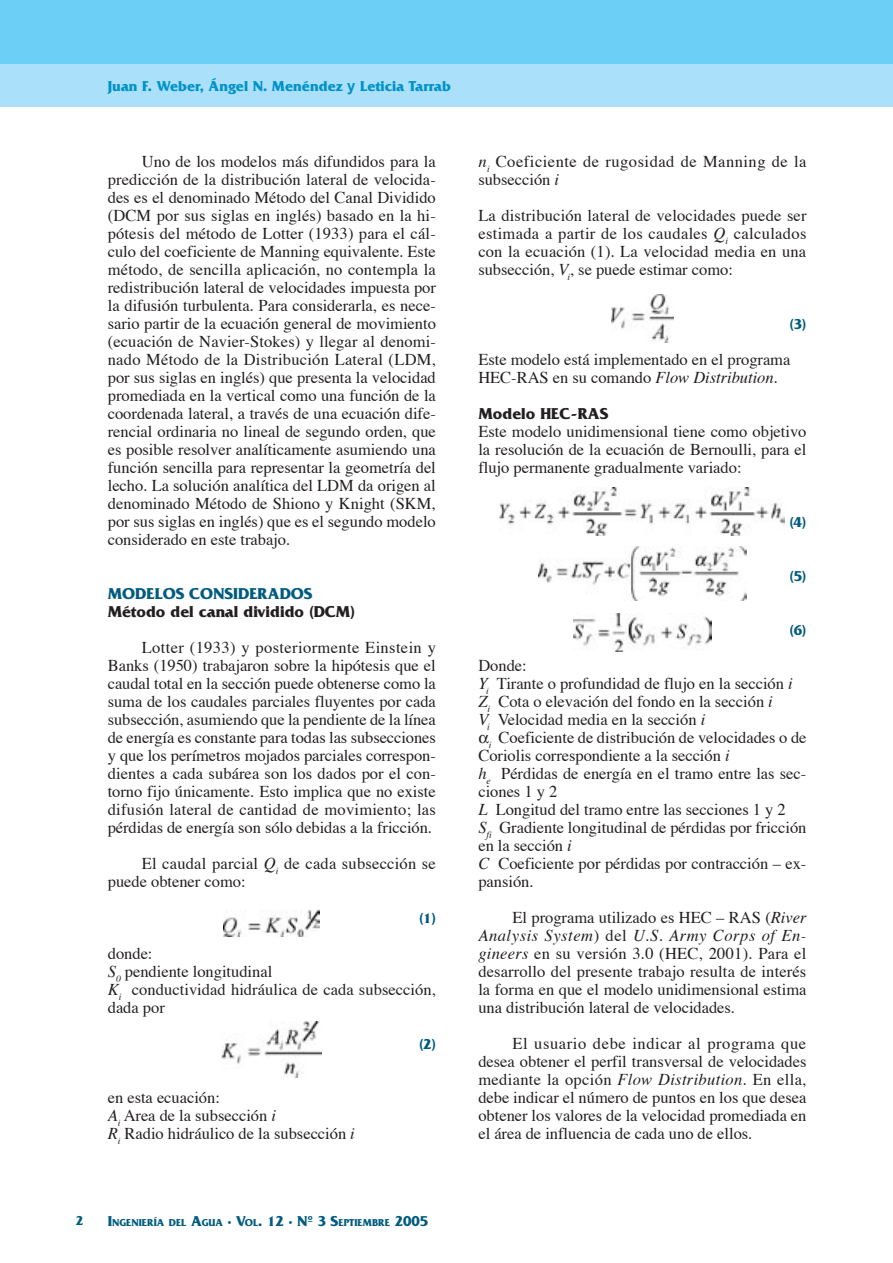
<style>
.page{position:relative;width:893px;height:1263px;background:#fff}
.page>*{position:absolute;margin:0;border:0;box-sizing:border-box;transform-origin:0 0}
.t1{font:16.5px/18px "Times";color:#231f20;text-align:justify}
.t2{font:16.5px/18px "Times";letter-spacing:.03em;color:#231f20}
.t3{font:700 16.5px "Friz Quadrata";color:#231f20}
.t4{font:700 16.5px "Friz Quadrata";color:#005b7f}
.t5{font:700 15px "Friz Quadrata";color:#0092c8}
.t6{font:700 15px "Friz Quadrata";color:#005b7f}
.t7{font:700 13.5px "Friz Quadrata";color:#005b7f}
.t8{font:700 10.5px "Friz Quadrata";color:#005b7f}
.s1{font-family:"Arial"}
.s2{font-style:italic}
.s3{font-size:15px}
</style>
<div class="page">
<div style="left:0;top:0;width:893px;height:106px;background:#aae0f9"></div>
<div style="left:0;top:0;width:893px;height:64px;background:#6bcff6"></div>
<img style="left:224px;top:909px;width:96px;height:27px">
<img style="left:222px;top:1021px;width:100px;height:56px">
<img style="left:611px;top:295px;width:62px;height:47px">
<img style="left:500px;top:488px;width:285px;height:48px">
<img style="left:538px;top:546px;width:208px;height:54px">
<img style="left:574px;top:614px;width:137px;height:37px">
<p class="t5" style="left:108px;top:78px;width:345px">Juan F. Weber, Ángel N. Menéndez <span class="s1">y</span> Leticia Tarrab</p>
<p class="t1" style="left:108px;top:153px;width:330px;text-indent:34px">Uno de los modelos más difundidos para la predicción de la distribución lateral de velocida&shy;des es el denominado Método del Canal Dividido (DCM por sus siglas en inglés) basado en la hi&shy;pótesis del método de Lotter (1933) para el cál&shy;culo del coeficiente de Manning equivalente. Este método, de sencilla aplicación, no contempla la redistribución lateral de velocidades impuesta por la difusión turbulenta. Para considerarla, es nece&shy;sario partir de la ecuación general de movimiento (ecuación de Navier-Stokes) y llegar al denomi&shy;nado Método de la Distribución Lateral (LDM, por sus siglas en inglés) que presenta la velocidad promediada en la vertical como una función de la coordenada lateral, a través de una ecuación dife&shy;rencial ordinaria no lineal de segundo orden, que es posible resolver analíticamente asumiendo una función sencilla para representar la geometría del lecho. La solución analítica del LDM da origen al denominado Método de Shiono y Knight (SKM, por sus siglas en inglés) que es el segundo modelo considerado en este trabajo.</p>
<p class="t4" style="left:108px;top:584px;width:206px">MODELOS CONSIDERADOS</p>
<p class="t3" style="left:108px;top:602px;width:249px">Método del canal dividido (DCM)</p>
<p class="t1" style="left:108px;top:639px;width:330px;text-indent:34px">Lotter (1933) y posteriormente Einstein y Banks (1950) trabajaron sobre la hipótesis que el caudal total en la sección puede obtenerse como la suma de los caudales parciales fluyentes por cada subsección, asumiendo que la pendiente de la línea de energía es constante para todas las subsecciones y que los perímetros mojados parciales correspon&shy;dientes a cada subárea son los dados por el con&shy;torno fijo únicamente. Esto implica que no existe difusión lateral de cantidad de movimiento; las pérdidas de energía son sólo debidas a la fricción.</p>
<p class="t1" style="left:108px;top:855px;width:330px;text-indent:34px">El caudal parcial <span class="s2">Q</span><sub>i</sub> de cada subsección se puede obtener como:</p>
<p class="t6" style="left:419px;top:910px;width:18px">(1)</p>
<p class="t1" style="left:108px;top:945px;width:330px;text-align:left">donde:<br><span class="s2">S</span><sub>0</sub> pendiente longitudinal<br><span class="s2">K</span><sub>i</sub> conductividad hidráulica de cada subsección, dada por</p>
<p class="t6" style="left:419px;top:1036px;width:18px">(2)</p>
<p class="t1" style="left:108px;top:1089px;width:249px;text-align:left">en esta ecuación:<br><span class="s2">A</span><sub>i</sub> Area de la subsección <span class="s2">i<br>R</span><sub>i</sub> Radio hidráulico de la subsección <span class="s2">i</span></p>
<p class="t2" style="left:478px;top:153px;width:330px"><span class="s2">n</span><sub>i</sub> Coeficiente de rugosidad de Manning de la subsección <span class="s2">i</span></p>
<p class="t1" style="left:478px;top:207px;width:330px">La distribución lateral de velocidades puede ser estimada a partir de los caudales <span class="s2">Q</span><sub>i</sub> calculados con la ecuación (1). La velocidad media en una subsección, <span class="s2">V</span><sub>i</sub>, se puede estimar como:</p>
<p class="t6" style="left:790px;top:316px;width:18px">(3)</p>
<p class="t1" style="left:478px;top:351px;width:314px">Este modelo está implementado en el programa<br>HEC-RAS en su comando <span class="s2">Flow Distribution</span>.</p>
<p class="t3" style="left:478px;top:404px;width:132px">Modelo HEC-RAS</p>
<p class="t1" style="left:478px;top:423px;width:330px">Este modelo unidimensional tiene como objetivo la resolución de la ecuación de Bernoulli, para el flujo permanente gradualmente variado:</p>
<p class="t6" style="left:789px;top:514px;width:19px">(4)</p>
<p class="t6" style="left:790px;top:568px;width:18px">(5)</p>
<p class="t6" style="left:790px;top:622px;width:18px">(6)</p>
<p class="t1" style="left:478px;top:657px;width:316px;text-align:left">Donde:<br><span class="s2">Y</span><sub>i</sub> Tirante o profundidad de flujo en la sección <span class="s2">i<br>Z</span><sub>i</sub> Cota o elevación del fondo en la sección <span class="s2">i<br>V</span><sub>i</sub> Velocidad media en la sección <span class="s2">i</span></p>
<p class="t1" style="left:478px;top:729px;width:330px;text-align:left;text-indent:10px"><sub>i</sub> Coeficiente de distribución de velocidades o de Coriolis correspondiente a la sección <span class="s2">i<br>h</span><sub>e</sub> Pérdidas de energía en el tramo entre las sec&shy;ciones 1 y 2<br><span class="s2">L</span> Longitud del tramo entre las secciones 1 y 2<br><span class="s2">S</span><sub>fi</sub> Gradiente longitudinal de pérdidas por fricción en la sección <span class="s2">i<br>C</span> Coeficiente por pérdidas por contracción – ex&shy;pansión.</p>
<p class="t1" style="left:478px;top:909px;width:330px;text-indent:34px">El programa utilizado es HEC – RAS (<span class="s2">River Analysis System</span>) del <span class="s2">U.S. Army Corps of En&shy;gineers</span> en su versión 3.0 (HEC, 2001). Para el desarrollo del presente trabajo resulta de interés la forma en que el modelo unidimensional estima una distribución lateral de velocidades.</p>
<p class="t1" style="left:478px;top:1035px;width:330px;text-indent:34px">El usuario debe indicar al programa que desea obtener el perfil transversal de velocidades mediante la opción <span class="s2">Flow Distribution</span>. En ella, debe indicar el número de puntos en los que desea obtener los valores de la velocidad promediada en el área de influencia de cada uno de ellos.</p>
<p class="t7" style="left:76px;top:1213px;width:9px">2</p>
<p class="t8" style="left:108px;top:1216px;width:322px"><span class="s3">I</span>NGENIERÍA DEL <span class="s3">A</span>GUA <span class="s3">· V</span>OL<span class="s3">. 12 · Nº 3 S</span>EPTIEMBRE <span class="s3">2005</span></p>
</div>
